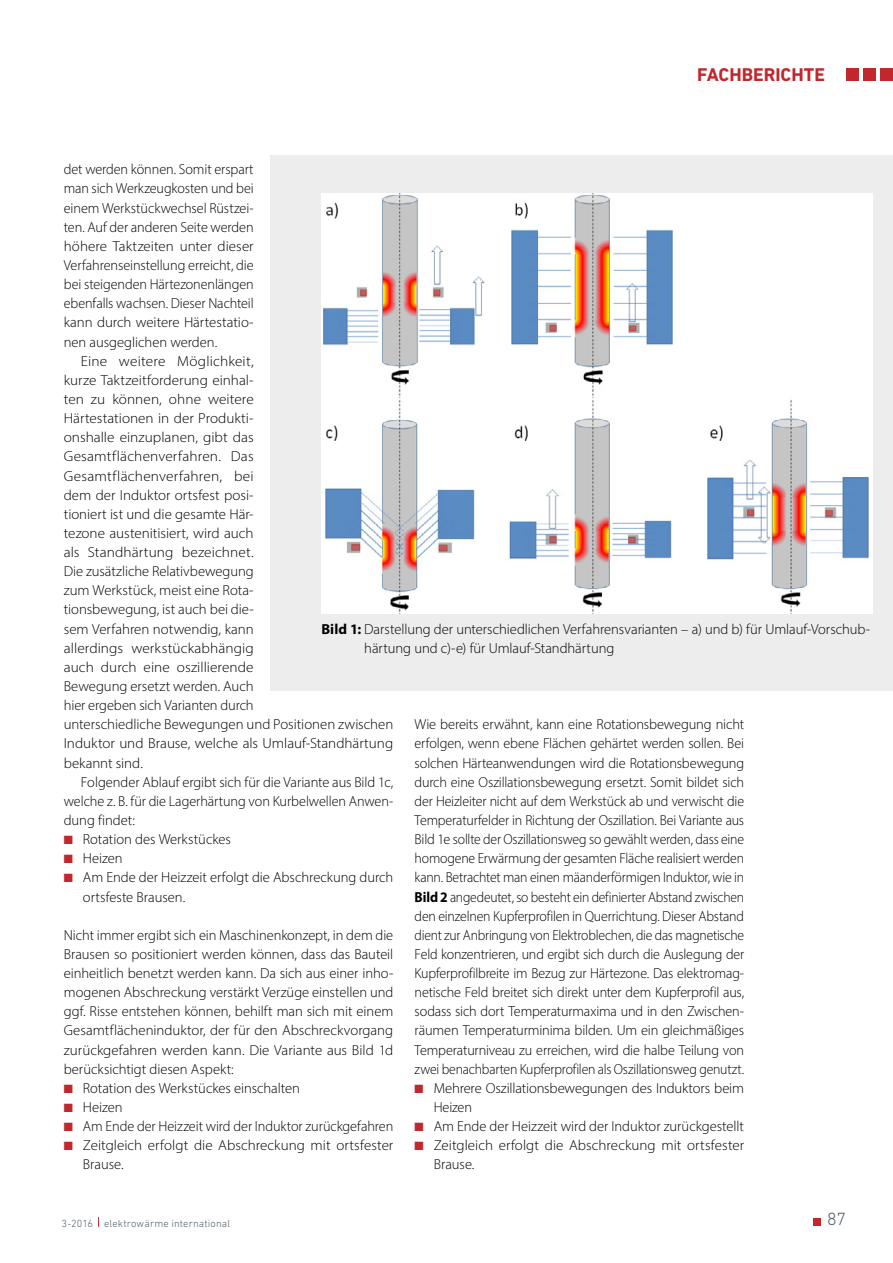
<style>
.page{position:relative;width:893px;height:1263px;background:#fff}
.page>*{position:absolute;margin:0;border:0;box-sizing:border-box;transform-origin:0 0}
.t1{font:700 18.75px "DIN Next LT Pro";color:#c1272d}
.t2{font:300 18px "DIN Next LT Pro";color:#525e66}
.T_Fliesstext{font:300 14.55px/19.2px "Myriad Pro";letter-spacing:-.005em;color:#000}
.T_Fliesstext_Einzug{font:300 14.55px/19.2px "Myriad Pro";color:#000;scale:1.05 1}
.T_Bildunterschrift{font:300 14.55px/19.2px "Myriad Pro";letter-spacing:-.005em;color:#000}
.T_Fliesstext_Einzug-2{font:300 14.55px/19.2px "Myriad Pro";color:#000;text-align:justify}
.t3{font:300 10.5px "DIN Next LT Pro";letter-spacing:.015em;color:#525e66}
.s1{color:#c1272d}
.s2{font-weight:700}
</style>
<div class="page">
<div style="left:846px;top:68px;width:13px;height:13px;background:#c1272d"></div>
<div style="left:863px;top:68px;width:13px;height:13px;background:#c1272d"></div>
<div style="left:880px;top:68px;width:13px;height:13px;background:#c1272d"></div>
<div style="left:814px;top:1218px;width:7px;height:7px;background:#c1272d"></div>
<div style="left:271px;top:155px;width:622px;height:536px;background:#ededee"></div>
<img style="left:321px;top:193px;width:552px;height:421px">
<p class="t1" style="left:697px;top:64px;width:129px">FACHBERICHTE</p>
<p class="T_Fliesstext" style="left:64px;top:160px;width:191px;text-align:justify">det werden können. Somit erspart man sich Werkzeugkosten und bei einem Werkstückwechsel Rüstzei&shy;ten. Auf der anderen Seite werden höhere Taktzeiten unter dieser Verfahrenseinstellung erreicht, die bei steigenden Härtezonenlängen ebenfalls wachsen. Dieser Nachteil kann durch weitere Härtestatio&shy;nen ausgeglichen werden.</p>
<p class="T_Fliesstext_Einzug" style="left:64px;top:351px;width:315px;text-indent:17px">Eine weitere Möglichkeit,<br>kurze Taktzeitforderung einhal-<br>ten zu können, ohne weitere<br>Härtestationen in der Produkti-<br>onshalle einzuplanen, gibt das<br>Gesamtflächenverfahren. Das<br>Gesamtflächenverfahren, bei<br>dem der Induktor ortsfest posi-<br>tioniert ist und die gesamte Här-<br>tezone austenitisiert, wird auch<br>als Standhärtung bezeichnet.<br>Die zusätzliche Relativbewegung<br>zum Werkstück, meist eine Rota-<br>tionsbewegung, ist auch bei die-<br>sem Verfahren notwendig, kann<br>allerdings werkstückabhängig<br>auch durch eine oszillierende<br>Bewegung ersetzt werden. Auch<br>hier ergeben sich Varianten durch<br>unterschiedliche Bewegungen und Positionen zwischen<br>Induktor und Brause, welche als Umlauf-Standhärtung bekannt sind.</p>
<p class="T_Fliesstext_Einzug-2" style="left:64px;top:772px;width:331px;text-indent:17px">Folgender Ablauf ergibt sich für die Variante aus Bild 1c, welche z. B. für die Lagerhärtung von Kurbelwellen Anwen&shy;dung findet:</p>
<p class="T_Fliesstext" style="left:64px;top:829px;width:169px"><span class="s1">■</span> Rotation des Werkstückes</p>
<p class="T_Fliesstext" style="left:64px;top:849px;width:60px"><span class="s1">■</span> Heizen</p>
<p class="T_Fliesstext" style="left:83px;top:868px;width:312px;text-indent:-19px"><span class="s1">■</span> Am Ende der Heizzeit erfolgt die Abschreckung durch ortsfeste Brausen.</p>
<p class="T_Fliesstext" style="left:64px;top:925px;width:331px;text-align:justify">Nicht immer ergibt sich ein Maschinenkonzept, in dem die Brausen so positioniert werden können, dass das Bauteil einheitlich benetzt werden kann. Da sich aus einer inho&shy;mogenen Abschreckung verstärkt Verzüge einstellen und ggf. Risse entstehen können, behilft man sich mit einem Gesamtflächeninduktor, der für den Abschreckvorgang zurückgefahren werden kann. Die Variante aus Bild 1d berücksichtigt diesen Aspekt:</p>
<p class="T_Fliesstext" style="left:64px;top:1078px;width:238px"><span class="s1">■</span> Rotation des Werkstückes einschalten</p>
<p class="T_Fliesstext" style="left:64px;top:1097px;width:60px"><span class="s1">■</span> Heizen</p>
<p class="T_Fliesstext" style="left:64px;top:1116px;width:331px"><span class="s1">■</span> Am Ende der Heizzeit wird der Induktor zurückgefahren</p>
<p class="T_Fliesstext" style="left:83px;top:1136px;width:312px;text-indent:-19px"><span class="s1">■</span> Zeitgleich erfolgt die Abschreckung mit ortsfester<br>Brause.</p>
<p class="T_Bildunterschrift" style="left:364px;top:619px;width:507px;text-indent:-43px"><span class="s2">Bild 1:</span> Darstellung der unterschiedlichen Verfahrensvarianten – a) und b) für Umlauf-Vorschub&shy;härtung und c)-e) für Umlauf-Standhärtung</p>
<p class="T_Fliesstext" style="left:415px;top:715px;width:331px;text-align:justify">Wie bereits erwähnt, kann eine Rotationsbewegung nicht erfolgen, wenn ebene Flächen gehärtet werden sollen. Bei solchen Härteanwendungen wird die Rotationsbewegung durch eine Oszillationsbewegung ersetzt. Somit bildet sich der Heizleiter nicht auf dem Werkstück ab und verwischt die Temperaturfelder in Richtung der Oszillation. Bei Variante aus Bild 1e sollte der Oszillationsweg so gewählt werden, dass eine homogene Erwärmung der gesamten Fläche realisiert werden kann. Betrachtet man einen mäanderförmigen Induktor, wie in <span class="s2">Bild 2</span> angedeutet, so besteht ein definierter Abstand zwischen den einzelnen Kupferprofilen in Querrichtung. Dieser Abstand dient zur Anbringung von Elektroblechen, die das magnetische Feld konzentrieren, und ergibt sich durch die Auslegung der Kupferprofilbreite im Bezug zur Härtezone. Das elektromag&shy;netische Feld breitet sich direkt unter dem Kupferprofil aus, sodass sich dort Temperaturmaxima und in den Zwischen&shy;räumen Temperaturminima bilden. Um ein gleichmäßiges Temperaturniveau zu erreichen, wird die halbe Teilung von zwei benachbarten Kupferprofilen als Oszillationsweg genutzt.</p>
<p class="T_Fliesstext" style="left:434px;top:1078px;width:312px;text-indent:-19px"><span class="s1">■</span> Mehrere Oszillationsbewegungen des Induktors beim<br>Heizen</p>
<p class="T_Fliesstext" style="left:415px;top:1116px;width:331px"><span class="s1">■</span> Am Ende der Heizzeit wird der Induktor zurückgestellt</p>
<p class="T_Fliesstext" style="left:434px;top:1136px;width:312px;text-indent:-19px"><span class="s1">■</span> Zeitgleich erfolgt die Abschreckung mit ortsfester<br>Brause.</p>
<p class="t3" style="left:62px;top:1217px;width:170px">3-2016 elektrowärme international</p>
<p class="t2" style="left:827px;top:1209px;width:21px">87</p>
</div>
